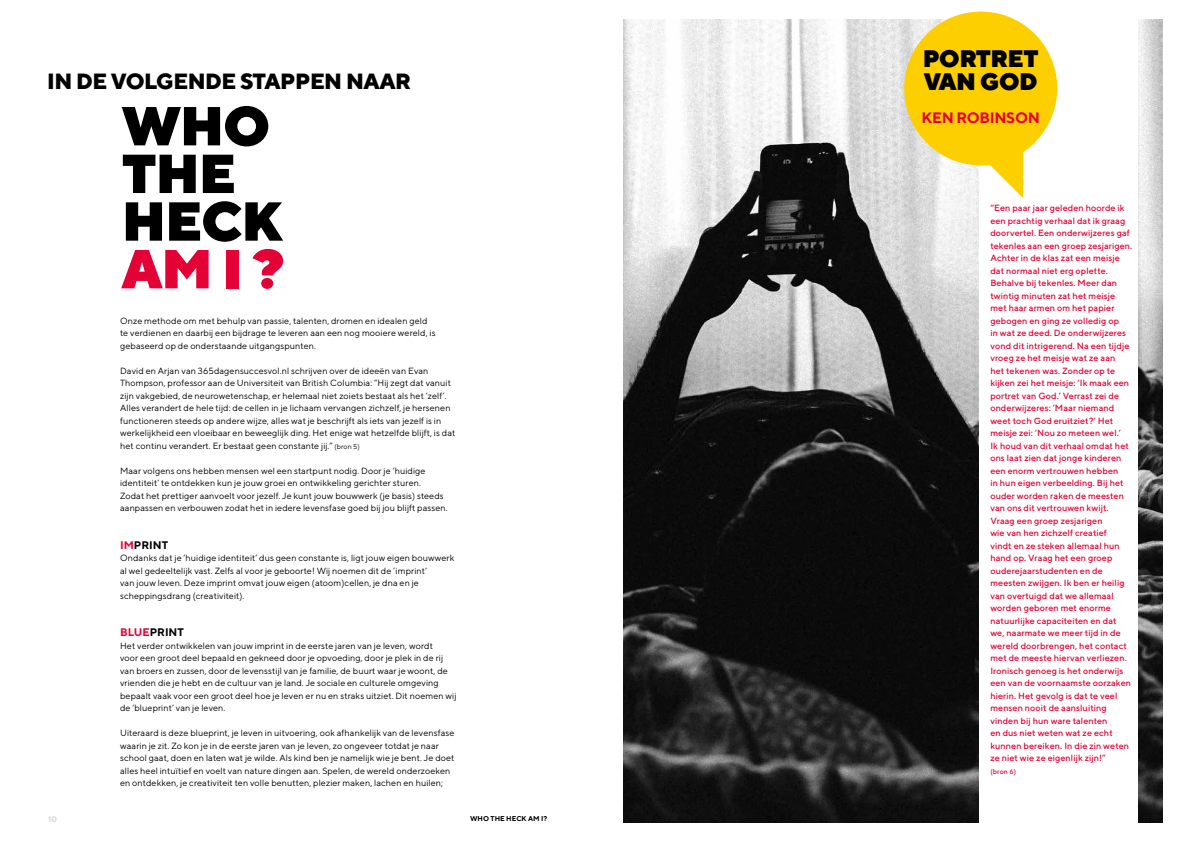
<style>
.page{position:relative;width:1191px;height:842px;background:#fff}
.page>*{position:absolute;margin:0;border:0;box-sizing:border-box;transform-origin:0 0}
.t1{font:900 54.8px/47.7px "TT Norms";letter-spacing:-.02em;color:#000}
.t2{font:900 54.8px "TT Norms";color:#e40135}
.t3{font:900 23.9px/23.9px "TT Norms";letter-spacing:-.02em;color:#000}
.t4{font:800 22px "TT Norms";letter-spacing:-.02em;color:#000}
.t5{font:700 15.1px "TT Norms";letter-spacing:-.02em;color:#e40135}
.t6{font:700 11px "TT Norms";color:#000}
.t7{font:9px/12.5px "TT Norms";letter-spacing:.01em;color:#000}
.t8{font:500 9px/12.5px "TT Norms";letter-spacing:.01em;color:#e40135}
.t9{font:700 8px "TT Norms";color:#d6d6d6}
.t10{font:700 7px "TT Norms";color:#000}
.t11{font:500 7px "TT Norms";color:#e40135}
.s1{font-size:7px}
.s2{color:#e40135}
</style>
<div class="page">
<img style="left:624px;top:20px;width:538px;height:802px">
<div style="left:978px;top:13px;width:159px;height:829px;background:#fff"></div>
<svg style="left:896px;top:11px;width:162px;height:187px"></svg>
<h3 class="t4" style="left:47px;top:67px;width:365px">IN DE VOLGENDE STAPPEN NAAR</h3>
<h1 class="t1" style="left:122px;top:101px;width:162px">WHO<br>THE<br>HECK</h1>
<h1 class="t2" style="left:122px;top:233px;width:164px">AM I ?</h1>
<p class="t7" style="left:120px;top:314px;width:317px">Onze methode om met behulp van passie, talenten, dromen en idealen geld te verdienen en daarbij een bijdrage te leveren aan een nog mooiere wereld, is gebaseerd op de onderstaande uitgangspunten.</p>
<p class="t7" style="left:120px;top:364px;width:337px">David en Arjan van 365dagensuccesvol.nl schrijven over de ideeën van Evan Thompson, professor aan de Universiteit van British Columbia: “Hij zegt dat vanuit zijn vakgebied, de neurowetenschap, er helemaal niet zoiets bestaat als het ‘zelf’.<br>Alles verandert de hele tijd: de cellen in je lichaam vervangen zichzelf, je hersenen functioneren steeds op andere wijze, alles wat je beschrijft als iets van jezelf is in werkelijkheid een vloeibaar en beweeglijk ding. Het enige wat hetzelfde blijft, is dat het continu verandert. Er bestaat geen constante jij.” <span class="s1">(bron 5)</span></p>
<p class="t7" style="left:120px;top:464px;width:329px">Maar volgens ons hebben mensen wel een startpunt nodig. Door je ‘huidige identiteit’ te ontdekken kun je jouw groei en ontwikkeling gerichter sturen.<br>Zodat het prettiger aanvoelt voor jezelf. Je kunt jouw bouwwerk (je basis) steeds aanpassen en verbouwen zodat het in iedere levensfase goed bij jou blijft passen.</p>
<p class="t6" style="left:120px;top:538px;width:50px"><span class="s2">IM</span>PRINT</p>
<p class="t7" style="left:120px;top:551px;width:336px">Ondanks dat je ‘huidige identiteit’ dus geen constante is, ligt jouw eigen bouwwerk al wel gedeeltelijk vast. Zelfs al voor je geboorte! Wij noemen dit de ’imprint‘<br>van jouw leven. Deze imprint omvat jouw eigen (atoom)cellen, je dna en je scheppingsdrang (creativiteit).</p>
<p class="t6" style="left:120px;top:625px;width:65px"><span class="s2">BLUE</span>PRINT</p>
<p class="t7" style="left:120px;top:639px;width:338px">Het verder ontwikkelen van jouw imprint in de eerste jaren van je leven, wordt<br>voor een groot deel bepaald en gekneed door je opvoeding, door je plek in de rij van broers en zussen, door de levensstijl van je familie, de buurt waar je woont, de vrienden die je hebt en de cultuur van je land. Je sociale en culturele omgeving bepaalt vaak voor een groot deel hoe je leven er nu en straks uitziet. Dit noemen wij de ‘blueprint’ van je leven.</p>
<p class="t7" style="left:120px;top:726px;width:336px">Uiteraard is deze blueprint, je leven in uitvoering, ook afhankelijk van de levensfase waarin je zit. Zo kon je in de eerste jaren van je leven, zo ongeveer totdat je naar school gaat, doen en laten wat je wilde. Als kind ben je namelijk wie je bent. Je doet alles heel intuïtief en voelt van nature dingen aan. Spelen, de wereld onderzoeken en ontdekken, je creativiteit ten volle benutten, plezier maken, lachen en huilen;</p>
<p class="t9" style="left:48px;top:814px;width:10px">10</p>
<p class="t10" style="left:470px;top:814px;width:79px">WHO THE HECK AM I?</p>
<h2 class="t3" style="left:923px;top:46px;width:117px">PORTRET<br>VAN GOD</h2>
<h3 class="t5" style="left:921px;top:109px;width:120px">KEN ROBINSON</h3>
<p class="t8" style="left:990px;top:201px;width:143px">“Een paar jaar geleden hoorde ik een prachtig verhaal dat ik graag doorvertel. Een onderwijzeres gaf tekenles aan een groep zesjarigen.<br>Achter in de klas zat een meisje dat normaal niet erg oplette.<br>Behalve bij tekenles. Meer dan twintig minuten zat het meisje met haar armen om het papier gebogen en ging ze volledig op<br>in wat ze deed. De onderwijzeres vond dit intrigerend. Na een tijdje vroeg ze het meisje wat ze aan<br>het tekenen was. Zonder op te kijken zei het meisje: ‘Ik maak een portret van God.’ Verrast zei de onderwijzeres: ‘Maar niemand weet toch God eruitziet?’ Het meisje zei: ‘Nou zo meteen wel.’<br>Ik houd van dit verhaal omdat het ons laat zien dat jonge kinderen een enorm vertrouwen hebben<br>in hun eigen verbeelding. Bij het ouder worden raken de meesten van ons dit vertrouwen kwijt.<br>Vraag een groep zesjarigen<br>wie van hen zichzelf creatief<br>vindt en ze steken allemaal hun hand op. Vraag het een groep ouderejaarstudenten en de meesten zwijgen. Ik ben er heilig van overtuigd dat we allemaal worden geboren met enorme natuurlijke capaciteiten en dat we, naarmate we meer tijd in de wereld doorbrengen, het contact met de meeste hiervan verliezen.<br>Ironisch genoeg is het onderwijs een van de voornaamste oorzaken hierin. Het gevolg is dat te veel mensen nooit de aansluiting vinden bij hun ware talenten<br>en dus niet weten wat ze echt kunnen bereiken. In die zin weten ze niet wie ze eigenlijk zijn!”</p>
<p class="t11" style="left:990px;top:767px;width:27px">(bron 6)</p>
</div>
